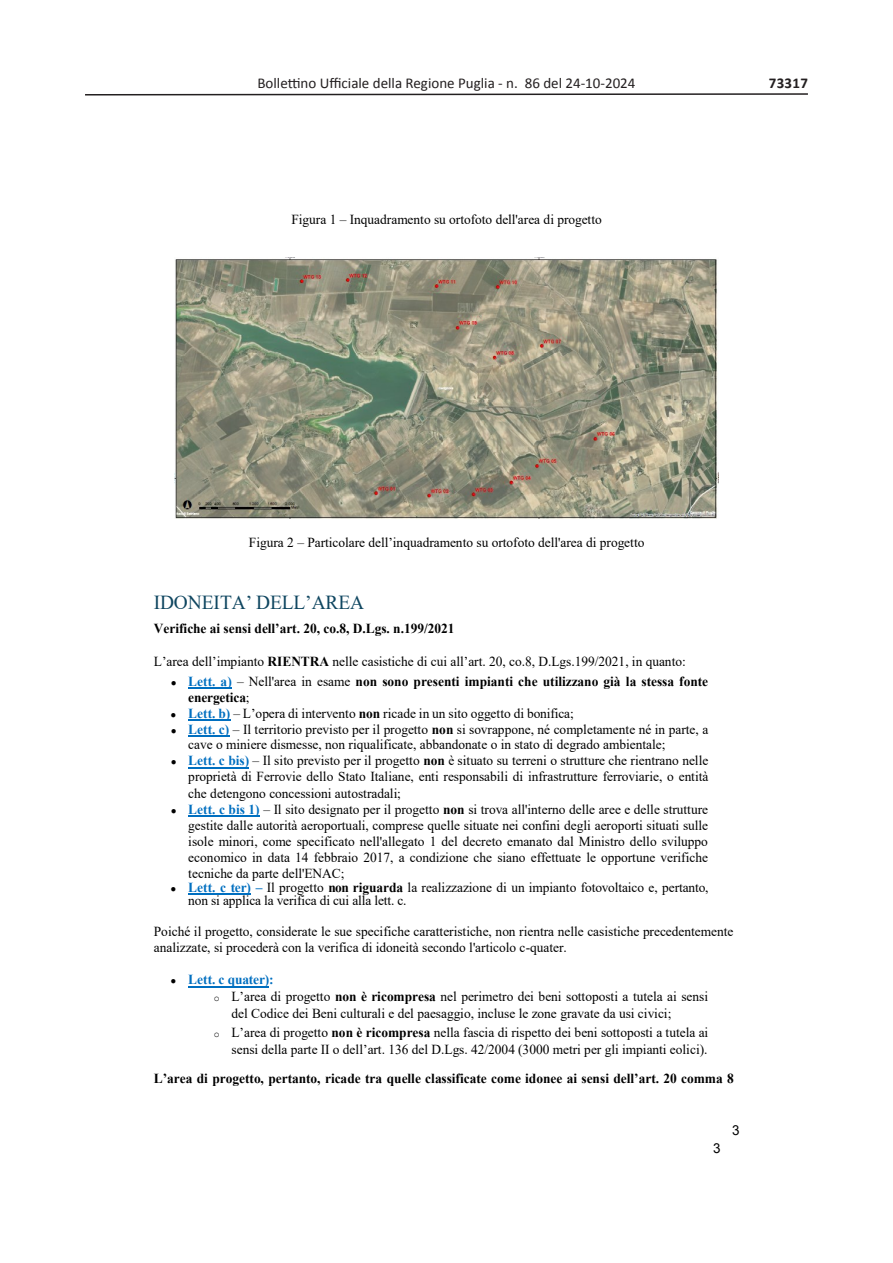
<style>
.page{position:relative;width:893px;height:1263px;background:#fff}
.page>*{position:absolute;margin:0;border:0;box-sizing:border-box;transform-origin:0 0}
.t1{font:19.8px "Times New Roman";letter-spacing:-.005em;color:#0f4660}
.t2{font:15px "Calibri";color:#231f20}
.t3{font:700 15px "Calibri";letter-spacing:.015em;color:#231f20}
.t4{font:13.8px/16px "Times New Roman";color:#000}
.t5{font:700 13.8px/16px "Times New Roman";color:#000}
.t6{font:700 13.8px "Times New Roman";letter-spacing:-.01em;color:#006fc0}
.t7{font:13.8px "Arial";color:#000}
.t8{font:13.65px "Arial";color:#000}
.s1{font-weight:700}
.s2{font-family:"Calibri";font-weight:400;font-size:10.05px}
.s3{color:#006fc0}
.s4{font-weight:400}
.s5{font-family:"Calibri";font-size:10.05px}
.s6{font-weight:700;color:#006fc0}
.s7{font-family:"Calibri";font-weight:400;font-size:10.05px;color:#000}
.s8{font-family:"Courier New";font-size:10.05px}
</style>
<div class="page">
<svg style="left:85px;top:93px;width:723px;height:3px"></svg>
<hr style="left:188px;top:687px;width:44px;height:2px;background:#006fc0">
<hr style="left:188px;top:719px;width:42px;height:2px;background:#006fc0">
<hr style="left:188px;top:735px;width:41px;height:2px;background:#006fc0">
<hr style="left:188px;top:767px;width:61px;height:1px;background:#006fc0">
<hr style="left:188px;top:815px;width:72px;height:1px;background:#006fc0">
<hr style="left:188px;top:893px;width:63px;height:2px;background:#006fc0">
<hr style="left:188px;top:986px;width:81px;height:1px;background:#006fc0">
<img style="left:174px;top:257px;width:545px;height:261px">
<p class="t2" style="left:257px;top:74px;width:380px">Bollettino Ufficiale della Regione Puglia - n. 86 del 24-10-2024</p>
<p class="t3" style="left:769px;top:72px;width:41px">73317</p>
<p class="t4" style="left:291px;top:211px;width:312px">Figura 1 – Inquadramento su ortofoto dell'area di progetto</p>
<p class="t4" style="left:249px;top:534px;width:397px">Figura 2 – Particolare dell’inquadramento su ortofoto dell'area di progetto</p>
<p class="t1" style="left:154px;top:588px;width:212px">IDONEITA’ DELL’AREA</p>
<p class="t5" style="left:154px;top:620px;width:302px">Verifiche ai sensi dell’art. 20, co.8, D.Lgs. n.199/2021</p>
<p class="t4" style="left:154px;top:653px;width:533px">L’area dell’impianto <span class="s1">RIENTRA</span> nelle casistiche di cui all’art. 20, co.8, D.Lgs.199/2021, in quanto:</p>
<p class="t5" style="left:188px;top:673px;width:521px;text-indent:-18px"><span class="s2">●</span> <span class="s3">Lett. a)</span> <span class="s4">– Nell'area in esame</span> non sono presenti impianti che utilizzano già la stessa fonte energetica<span class="s4">;</span></p>
<p class="t4" style="left:171px;top:705px;width:405px"><span class="s5">●</span> <span class="s6">Lett. b)</span> – L’opera di intervento <span class="s1">non</span> ricade in un sito oggetto di bonifica;</p>
<p class="t4" style="left:188px;top:721px;width:521px;text-indent:-18px"><span class="s5">●</span> <span class="s6">Lett. c)</span> – Il territorio previsto per il progetto <span class="s1">non</span> si sovrappone, né completamente né in parte, a cave o miniere dismesse, non riqualificate, abbandonate o in stato di degrado ambientale;</p>
<p class="t4" style="left:188px;top:752px;width:522px;text-align:justify;text-indent:-18px"><span class="s5">●</span> <span class="s6">Lett. c bis)</span> – Il sito previsto per il progetto <span class="s1">non</span> è situato su terreni o strutture che rientrano nelle proprietà di Ferrovie dello Stato Italiane, enti responsabili di infrastrutture ferroviarie, o entità che detengono concessioni autostradali;</p>
<p class="t4" style="left:188px;top:800px;width:521px;text-align:justify;text-indent:-18px"><span class="s5">●</span> <span class="s6">Lett. c bis 1)</span> – Il sito designato per il progetto <span class="s1">non</span> si trova all'interno delle aree e delle strutture gestite dalle autorità aeroportuali, comprese quelle situate nei confini degli aeroporti situati sulle isole minori, come specificato nell'allegato 1 del decreto emanato dal Ministro dello sviluppo economico in data 14 febbraio 2017, a condizione che siano effettuate le opportune verifiche tecniche da parte dell'ENAC;</p>
<p class="t4" style="left:188px;top:880px;width:522px;line-height:13.4px;text-indent:-18px"><span class="s5">●</span> <span class="s6">Lett. c ter) –</span> Il progetto <span class="s1">non riguarda</span> la realizzazione di un impianto fotovoltaico e, pertanto, non si applica la verifica di cui alla lett. c.</p>
<p class="t4" style="left:154px;top:923px;width:581px">Poiché il progetto, considerate le sue specifiche caratteristiche, non rientra nelle casistiche precedentemente analizzate, si procederà con la verifica di idoneità secondo l'articolo c-quater.</p>
<p class="t6" style="left:171px;top:970px;width:105px"><span class="s7">●</span> Lett. c quater):</p>
<p class="t4" style="left:214px;top:988px;width:496px"><span class="s8">o</span> L’area di progetto <span class="s1">non è ricompresa</span> nel perimetro dei beni sottoposti a tutela ai sensi</p>
<p class="t4" style="left:231px;top:1005px;width:441px">del Codice dei Beni culturali e del paesaggio, incluse le zone gravate da usi civici;</p>
<p class="t4" style="left:214px;top:1023px;width:496px"><span class="s8">o</span> L’area di progetto <span class="s1">non è ricompresa</span> nella fascia di rispetto dei beni sottoposti a tutela ai</p>
<p class="t4" style="left:231px;top:1041px;width:478px">sensi della parte II o dell’art. 136 del D.Lgs. 42/2004 (3000 metri per gli impianti eolici).</p>
<p class="t5" style="left:154px;top:1070px;width:582px">L’area di progetto, pertanto, ricade tra quelle classificate come idonee ai sensi dell’art. 20 comma 8</p>
<p class="t8" style="left:713px;top:1139px;width:9px">3</p>
<p class="t7" style="left:732px;top:1120px;width:9px">3</p>
</div>
